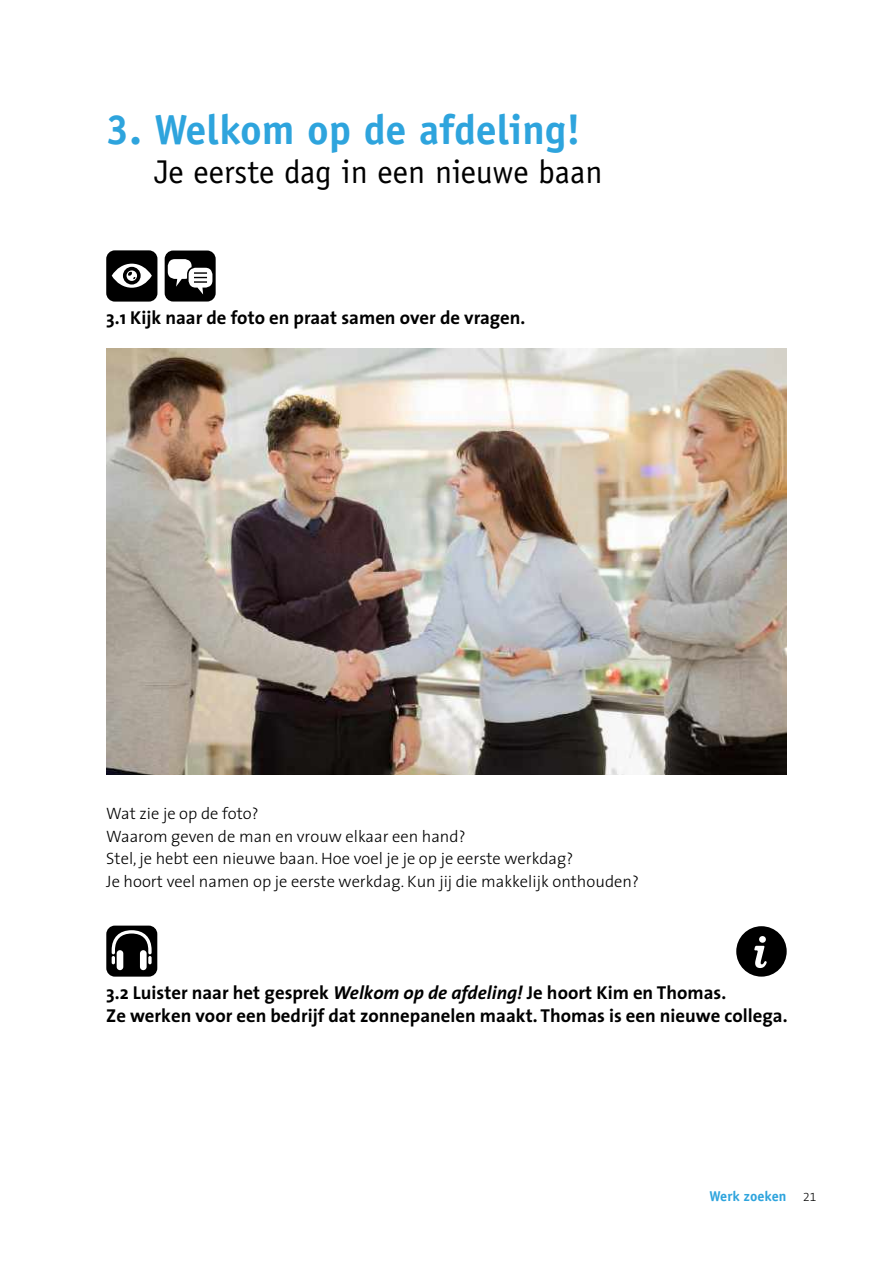
<style>
.page{position:relative;width:893px;height:1263px;background:#fff}
.page>*{position:absolute;margin:0;border:0;box-sizing:border-box;transform-origin:0 0}
.t1{font:700 42px "Officina Sans Std";color:#2ea4dd}
.t2{font:33px "Officina Sans Std";color:#000}
.t3{font:700 18.75px/22.5px "The Sans";color:#000}
.t4{font:300 16.5px/22.5px "The Sans";color:#000}
.t5{font:700 14.25px "Officina Sans Std";color:#2ea4dd}
.s1{font-style:italic}
.s2{font-family:"The Sans Light Expert";font-weight:400;font-size:12px;color:#000}
</style>
<div class="page">
<div style="left:106px;top:250px;width:51px;height:52px;background:#000;border-radius:9px"></div>
<svg style="left:112px;top:264px;width:40px;height:24px"></svg>
<div style="left:165px;top:251px;width:51px;height:50px;background:#000;border-radius:8px"></div>
<svg style="left:168px;top:259px;width:44px;height:35px"></svg>
<img style="left:106px;top:349px;width:681px;height:425px">
<div style="left:106px;top:926px;width:51px;height:51px;background:#000;border-radius:8px"></div>
<svg style="left:112px;top:930px;width:40px;height:40px"></svg>
<div style="left:736px;top:926px;width:51px;height:51px;background:#000;border-radius:50%"></div>
<svg style="left:754px;top:936px;width:13px;height:32px"></svg>
<h1 class="t1" style="left:106px;top:104px;width:476px">3. Welkom op de afdeling!</h1>
<h2 class="t2" style="left:155px;top:153px;width:450px">Je eerste dag in een nieuwe baan</h2>
<p class="t3" style="left:106px;top:306px;width:421px">3.1 Kijk naar de foto en praat samen over de vragen.</p>
<p class="t4" style="left:106px;top:802px;width:534px">Wat zie je op de foto?<br>Waarom geven de man en vrouw elkaar een hand?<br>Stel, je hebt een nieuwe baan. Hoe voel je je op je eerste werkdag?<br>Je hoort veel namen op je eerste werkdag. Kun jij die makkelijk onthouden?</p>
<p class="t3" style="left:106px;top:981px;width:683px">3.2 Luister naar het gesprek <span class="s1">Welkom op de afdeling!</span> Je hoort Kim en Thomas.<br>Ze werken voor een bedrijf dat zonnepanelen maakt. Thomas is een nieuwe collega.</p>
<p class="t5" style="left:710px;top:1188px;width:108px">Werk zoeken <span class="s2">21</span></p>
</div>
